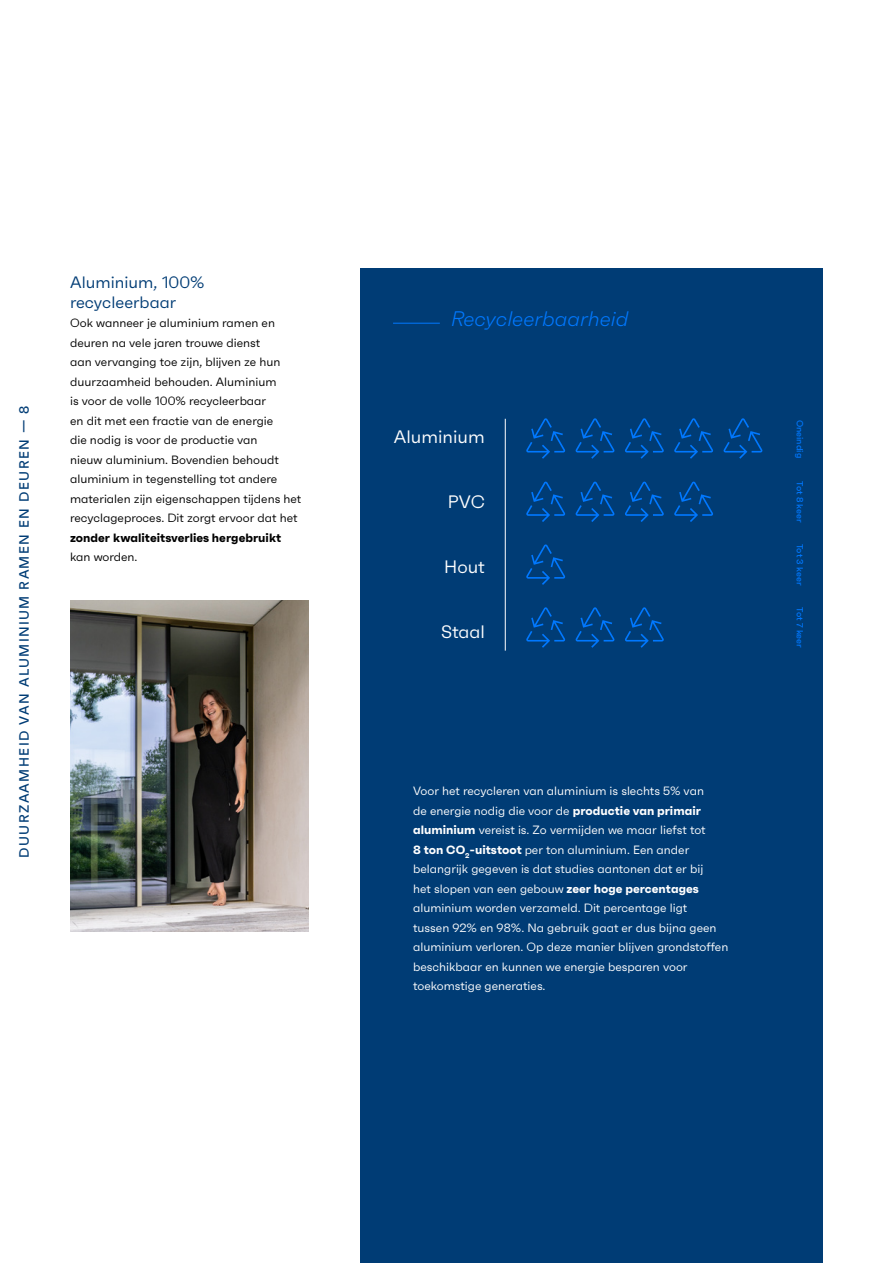
<style>
.page{position:relative;width:893px;height:1263px;background:#fff}
.page>*{position:absolute;margin:0;border:0;box-sizing:border-box;transform-origin:0 0}
.t1{font:italic 300 21px "Faktum";color:#0078ff}
.t2{font:18px "Faktum";color:#fff}
.t3{font:16.5px/19.5px "Faktum";color:#003c75}
.t4{font:500 13.5px "Faktum";letter-spacing:.1em;color:#003c75}
.t5{font:12px/19.5px "Faktum";color:#fff}
.t6{font:12px/19.5px "Faktum";color:#000}
.t7{font:700 12px "Faktum";color:#000}
.t8{font:500 9px "Faktum";color:#0078ff}
.s1{font-weight:700}
</style>
<div class="page">
<div style="left:361px;top:736px;width:462px;height:527px;background:#003c75"></div>
<img style="left:70px;top:600px;width:238px;height:332px">
<div style="left:361px;top:268px;width:462px;height:468px;background:#003c75"></div>
<hr style="left:393px;top:323px;width:47px;height:1px;background:#0078ff">
<hr style="left:505px;top:419px;width:1px;height:232px;background:#fff">
<svg style="left:526px;top:418px;width:39px;height:41px"></svg>
<svg style="left:526px;top:482px;width:39px;height:40px"></svg>
<svg style="left:526px;top:607px;width:39px;height:41px"></svg>
<svg style="left:526px;top:544px;width:39px;height:41px"></svg>
<svg style="left:575px;top:418px;width:40px;height:41px"></svg>
<svg style="left:575px;top:482px;width:40px;height:40px"></svg>
<svg style="left:575px;top:607px;width:40px;height:41px"></svg>
<svg style="left:625px;top:418px;width:39px;height:41px"></svg>
<svg style="left:625px;top:482px;width:39px;height:40px"></svg>
<svg style="left:625px;top:607px;width:39px;height:41px"></svg>
<svg style="left:674px;top:418px;width:39px;height:41px"></svg>
<svg style="left:674px;top:482px;width:39px;height:40px"></svg>
<svg style="left:723px;top:418px;width:39px;height:41px"></svg>
<p class="t4" style="left:16px;top:857px;width:454px;rotate:-90deg">DUURZAAMHEID VAN ALUMINIUM RAMEN EN DEUREN — 8</p>
<h3 class="t3" style="left:70px;top:272px;width:136px">Aluminium, 100% recycleerbaar</h3>
<p class="t6" style="left:70px;top:313px;width:233px">Ook wanneer je aluminium ramen en deuren na vele jaren trouwe dienst<br>aan vervanging toe zijn, blijven ze hun duurzaamheid behouden. Aluminium<br>is voor de volle 100% recycleerbaar<br>en dit met een fractie van de energie<br>die nodig is voor de productie van<br>nieuw aluminium. Bovendien behoudt aluminium in tegenstelling tot andere materialen zijn eigenschappen tijdens het recyclageproces. Dit zorgt ervoor dat het</p>
<p class="t7" style="left:70px;top:530px;width:213px">zonder kwaliteitsverlies hergebruikt</p>
<p class="t6" style="left:70px;top:547px;width:69px">kan worden.</p>
<h1 class="t1" style="left:451px;top:307px;width:179px">Recycleerbaarheid</h1>
<h2 class="t2" style="left:394px;top:426px;width:92px">Aluminium</h2>
<h2 class="t2" style="left:448px;top:491px;width:38px">PVC</h2>
<h2 class="t2" style="left:444px;top:556px;width:42px">Hout</h2>
<h2 class="t2" style="left:441px;top:620px;width:45px">Staal</h2>
<p class="t5" style="left:413px;top:781px;width:317px">Voor het recycleren van aluminium is slechts 5% van<br>de energie nodig die voor de <span class="s1">productie van primair aluminium</span> vereist is. Zo vermijden we maar liefst tot<br><span class="s1">8 ton CO</span><sub>2</sub><span class="s1">-uitstoot</span> per ton aluminium. Een ander belangrijk gegeven is dat studies aantonen dat er bij<br>het slopen van een gebouw <span class="s1">zeer hoge percentages </span>aluminium worden verzameld. Dit percentage ligt<br>tussen 92% en 98%. Na gebruik gaat er dus bijna geen aluminium verloren. Op deze manier blijven grondstoffen beschikbaar en kunnen we energie besparen voor toekomstige generaties.</p>
<p class="t8" style="left:805px;top:419px;width:40px;rotate:90deg">Oneindig</p>
<p class="t8" style="left:805px;top:481px;width:43px;rotate:90deg">Tot 8 keer</p>
<p class="t8" style="left:805px;top:544px;width:43px;rotate:90deg">Tot 3 keer</p>
<p class="t8" style="left:805px;top:607px;width:42px;rotate:90deg">Tot 7 keer</p>
</div>
